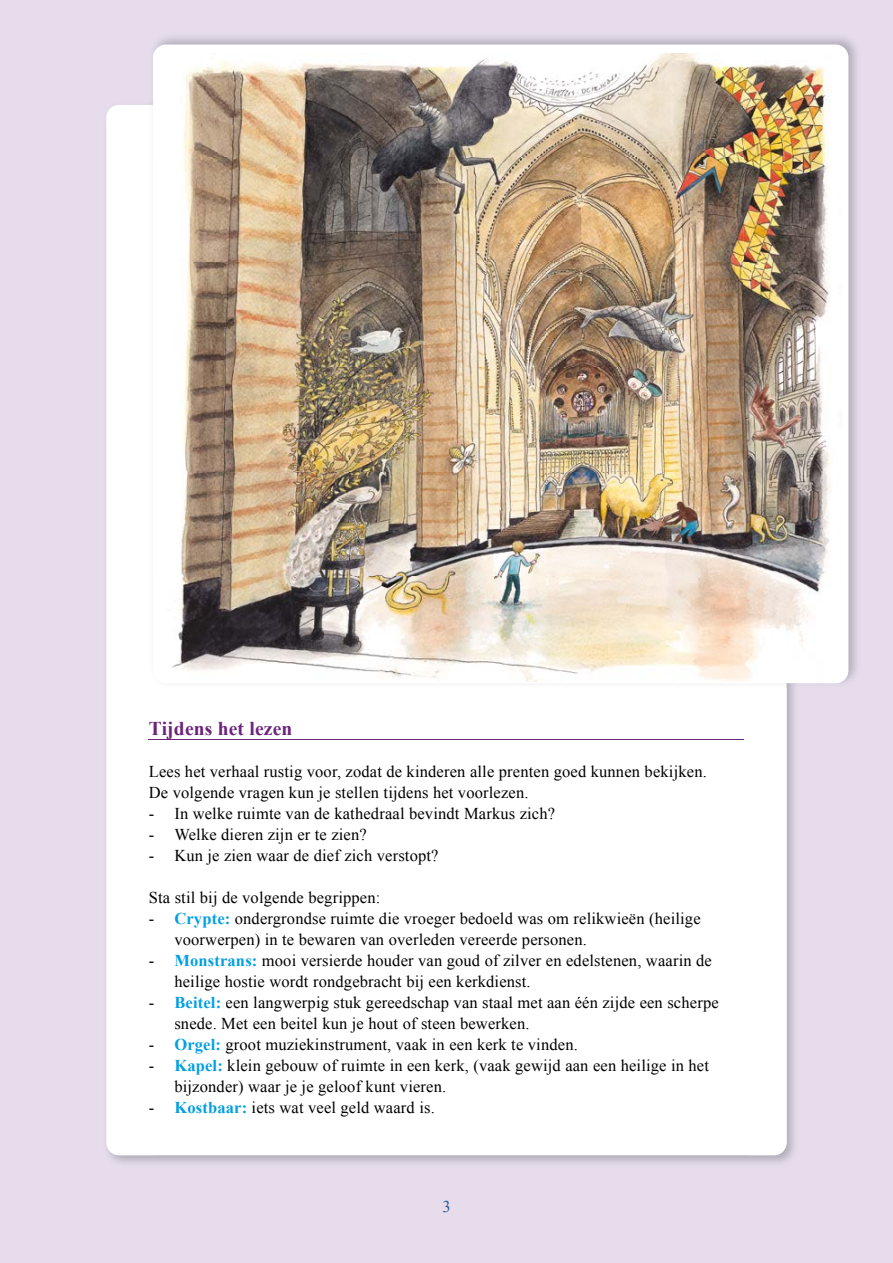
<style>
.page{position:relative;width:893px;height:1263px;background:#e6dcec}
.page>*{position:absolute;margin:0;border:0;box-sizing:border-box;transform-origin:0 0}
.t1{font:700 19.5px "Times New Roman";letter-spacing:.01em;color:#6b247b}
.t2{font:16.5px/21px "Times New Roman";letter-spacing:.01em;color:#000}
.t3{font:16.5px "Times New Roman";color:#2a5a97}
.s1{font-weight:700;color:#009fe3}
</style>
<div class="page">
<div style="left:106px;top:105px;width:681px;height:1050px;background:#fff;border-radius:13px"></div>
<hr style="left:149px;top:739px;width:595px;height:1px;background:#6b247b">
<img style="left:154px;top:37px;width:703px;height:646px">
<svg style="left:787px;top:683px;width:9px;height:5px"></svg>
<div style="left:153px;top:45px;width:695px;height:638px;background:#fff;border-radius:13px"></div>
<img style="left:153px;top:53px;width:689px;height:629px">
<p class="t1" style="left:149px;top:715px;width:145px">Tijdens het lezen</p>
<p class="t2" style="left:149px;top:761px;width:559px">Lees het verhaal rustig voor, zodat de kinderen alle prenten goed kunnen bekijken.<br>De volgende vragen kun je stellen tijdens het voorlezen.</p>
<p class="t2" style="left:149px;top:803px;width:408px">- In welke ruimte van de kathedraal bevindt Markus zich?</p>
<p class="t2" style="left:149px;top:824px;width:220px">- Welke dieren zijn er te zien?</p>
<p class="t2" style="left:149px;top:845px;width:291px">- Kun je zien waar de dief zich verstopt?</p>
<p class="t2" style="left:149px;top:887px;width:233px">Sta stil bij de volgende begrippen:</p>
<p class="t2" style="left:174px;top:908px;width:528px;text-indent:-26px">- <span class="s1">Crypte:</span> ondergrondse ruimte die vroeger bedoeld was om relikwieën (heilige voorwerpen) in te bewaren van overleden vereerde personen.</p>
<p class="t2" style="left:174px;top:950px;width:539px;text-indent:-26px">- <span class="s1">Monstrans:</span> mooi versierde houder van goud of zilver en edelstenen, waarin de heilige hostie wordt rondgebracht bij een kerkdienst.</p>
<p class="t2" style="left:174px;top:992px;width:546px;text-indent:-26px">- <span class="s1">Beitel:</span> een langwerpig stuk gereedschap van staal met aan één zijde een scherpe snede. Met een beitel kun je hout of steen bewerken.</p>
<p class="t2" style="left:149px;top:1034px;width:431px">- <span class="s1">Orgel:</span> groot muziekinstrument, vaak in een kerk te vinden.</p>
<p class="t2" style="left:174px;top:1055px;width:536px;text-indent:-26px">- <span class="s1">Kapel:</span> klein gebouw of ruimte in een kerk, (vaak gewijd aan een heilige in het bijzonder) waar je je geloof kunt vieren.</p>
<p class="t2" style="left:149px;top:1097px;width:287px">- <span class="s1">Kostbaar:</span> iets wat veel geld waard is.</p>
<p class="t3" style="left:442px;top:1195px;width:10px">3</p>
</div>
